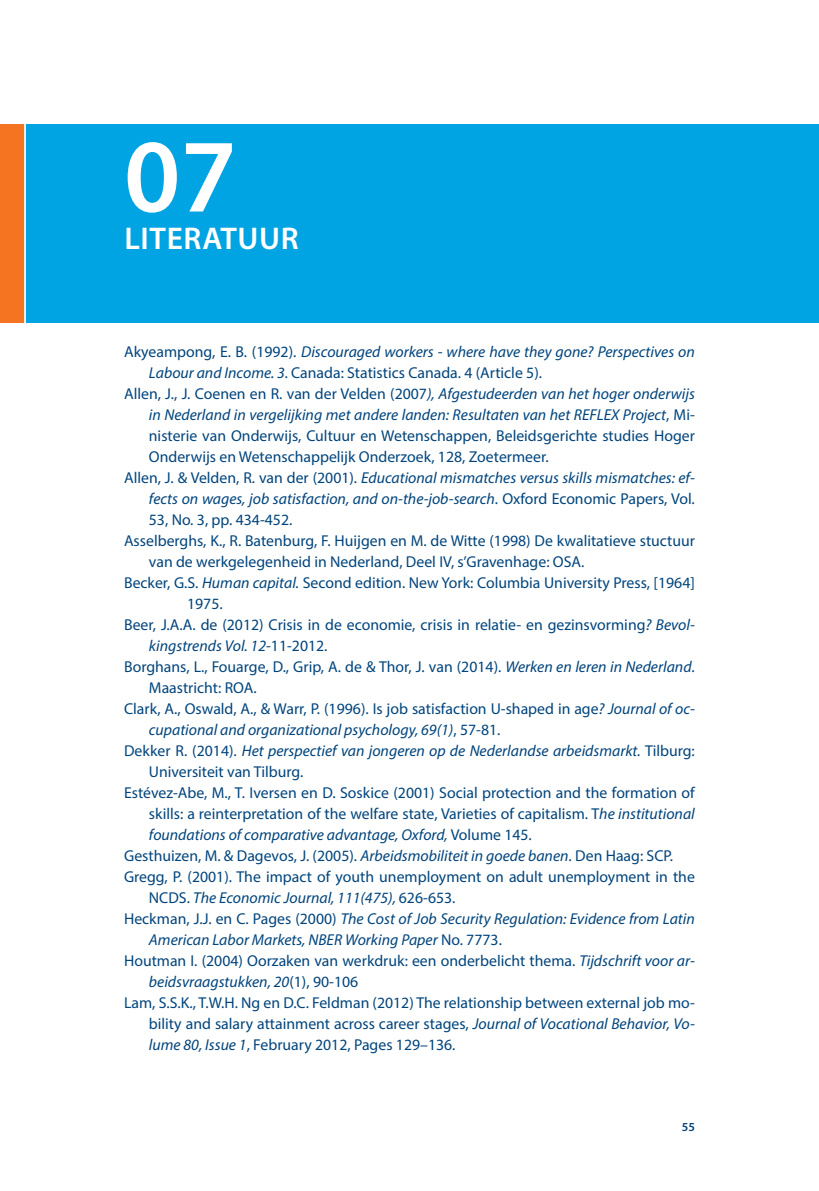
<style>
.page{position:relative;width:819px;height:1191px;background:#fff}
.page>*{position:absolute;margin:0;border:0;box-sizing:border-box;transform-origin:0 0}
.Hoofdstuknummer{font:600 105px "Myriad Pro";color:#fff}
.kop_1{font:600 31.5px "Myriad Pro";letter-spacing:.02em;color:#fff}
.referenties{font:15.75px/21px "Myriad Pro";color:#00447c}
.referenties-2{font:italic 15.75px/21px "Myriad Pro";color:#00447c}
.t1{font:600 12.25px "Myriad Pro";color:#00447c}
.s1{font-style:normal}
.s2{font-style:italic}
</style>
<div class="page">
<div style="left:0;top:124px;width:819px;height:199px;background:#00a4e3"></div>
<div style="left:0;top:124px;width:25px;height:199px;background:#f47421"></div>
<hr style="left:24px;top:120px;width:2px;height:267px;background:#fff">
<p class="Hoofdstuknummer" style="left:124px;top:109px;width:114px">07</p>
<p class="kop_1" style="left:124px;top:219px;width:176px">LITERATUUR</p>
<p class="referenties-2" style="left:149px;top:341px;width:547px;text-indent:-25px"><span class="s1">Akyeampong, E. B. (1992).</span> Discouraged workers - where have they gone? Perspectives on<br>Labour and Income. 3. <span class="s1">Canada: Statistics Canada. 4 (Article 5).</span></p>
<p class="referenties" style="left:149px;top:383px;width:547px;text-align:justify;text-indent:-25px">Allen, J., J. Coenen en R. van der Velden (2007<span class="s2">), Afgestudeerden van het hoger onderwijs in Nederland in vergelijking met andere landen: Resultaten van het REFLEX Project</span>, Mi&shy;nisterie van Onderwijs, Cultuur en Wetenschappen, Beleidsgerichte studies Hoger Onderwijs en Wetenschappelijk Onderzoek, 128, Zoetermeer.</p>
<p class="referenties-2" style="left:149px;top:467px;width:547px;text-align:justify;text-indent:-25px"><span class="s1">Allen, J. &amp; Velden, R. van der (2001).</span> Educational mismatches versus skills mismatches: ef&shy;fects on wages, job satisfaction, and on-the-job-search<span class="s1">. Oxford Economic Papers, Vol.<br>53, No. 3, pp. 434-452.</span></p>
<p class="referenties" style="left:149px;top:530px;width:547px;text-indent:-25px">Asselberghs, K., R. Batenburg, F. Huijgen en M. de Witte (1998) De kwalitatieve stuctuur van de werkgelegenheid in Nederland, Deel IV, s’Gravenhage: OSA.</p>
<p class="referenties" style="left:187px;top:572px;width:509px;text-indent:-63px">Becker, G.S. <span class="s2">Human capital.</span> Second edition. New York: Columbia University Press, [1964]<br>1975.</p>
<p class="referenties" style="left:149px;top:614px;width:547px;text-indent:-25px">Beer, J.A.A. de (2012) Crisis in de economie, crisis in relatie- en gezinsvorming<span class="s2">? Bevol&shy;kingstrends Vol. 12</span>-11-2012.</p>
<p class="referenties" style="left:149px;top:656px;width:547px;text-indent:-25px">Borghans, L., Fouarge, D., Grip, A. de &amp; Thor, J. van (2014). <span class="s2">Werken en leren in Nederland</span>.<br>Maastricht: ROA.</p>
<p class="referenties" style="left:149px;top:698px;width:547px;text-indent:-25px">Clark, A., Oswald, A., &amp; Warr, P. (1996). Is job satisfaction U‐shaped in age<span class="s2">? Journal of oc&shy;cupational and organizational psychology, 69(1)</span>, 57-81.</p>
<p class="referenties-2" style="left:149px;top:740px;width:547px;text-indent:-25px"><span class="s1">Dekker R. (2014).</span> Het perspectief van jongeren op de Nederlandse arbeidsmarkt. <span class="s1">Tilburg:<br>Universiteit van Tilburg.</span></p>
<p class="referenties" style="left:149px;top:782px;width:547px;text-align:justify;text-indent:-25px">Estévez-Abe, M., T. Iversen en D. Soskice (2001) Social protection and the formation of skills: a reinterpretation of the welfare state, Varieties of capitalism. T<span class="s2">he institutional foundations of comparative advantage, Oxford,</span> Volume 145.</p>
<p class="referenties" style="left:124px;top:845px;width:550px">Gesthuizen, M. &amp; Dagevos, J. (2005). <span class="s2">Arbeidsmobiliteit in goede banen</span>. Den Haag: SCP.</p>
<p class="referenties" style="left:149px;top:866px;width:547px;text-indent:-25px">Gregg, P. (2001). The impact of youth unemployment on adult unemployment in the<br>NCDS. <span class="s2">The Economic Journal, 111(475),</span> 626-653.</p>
<p class="referenties-2" style="left:149px;top:908px;width:547px;text-indent:-25px"><span class="s1">Heckman, J.J. en C. Pages (2000)</span> The Cost of Job Security Regulation: Evidence from Latin<br>American Labor Markets, NBER Working Paper <span class="s1">No. 7773.</span></p>
<p class="referenties" style="left:149px;top:950px;width:547px;text-indent:-25px">Houtman I. (2004) Oorzaken van werkdruk: een onderbelicht thema. <span class="s2">Tijdschrift voor ar&shy;beidsvraagstukken, 20</span>(1), 90-106</p>
<p class="referenties" style="left:149px;top:992px;width:547px;text-align:justify;text-indent:-25px">Lam, S.S.K., T.W.H. Ng en D.C. Feldman (2012) The relationship between external job mo&shy;bility and salary attainment across career stages, <span class="s2">Journal of Vocational Behavior, Vo&shy;lume 80, Issue 1</span>, February 2012, Pages 129–136.</p>
<p class="t1" style="left:681px;top:1119px;width:15px">55</p>
</div>
